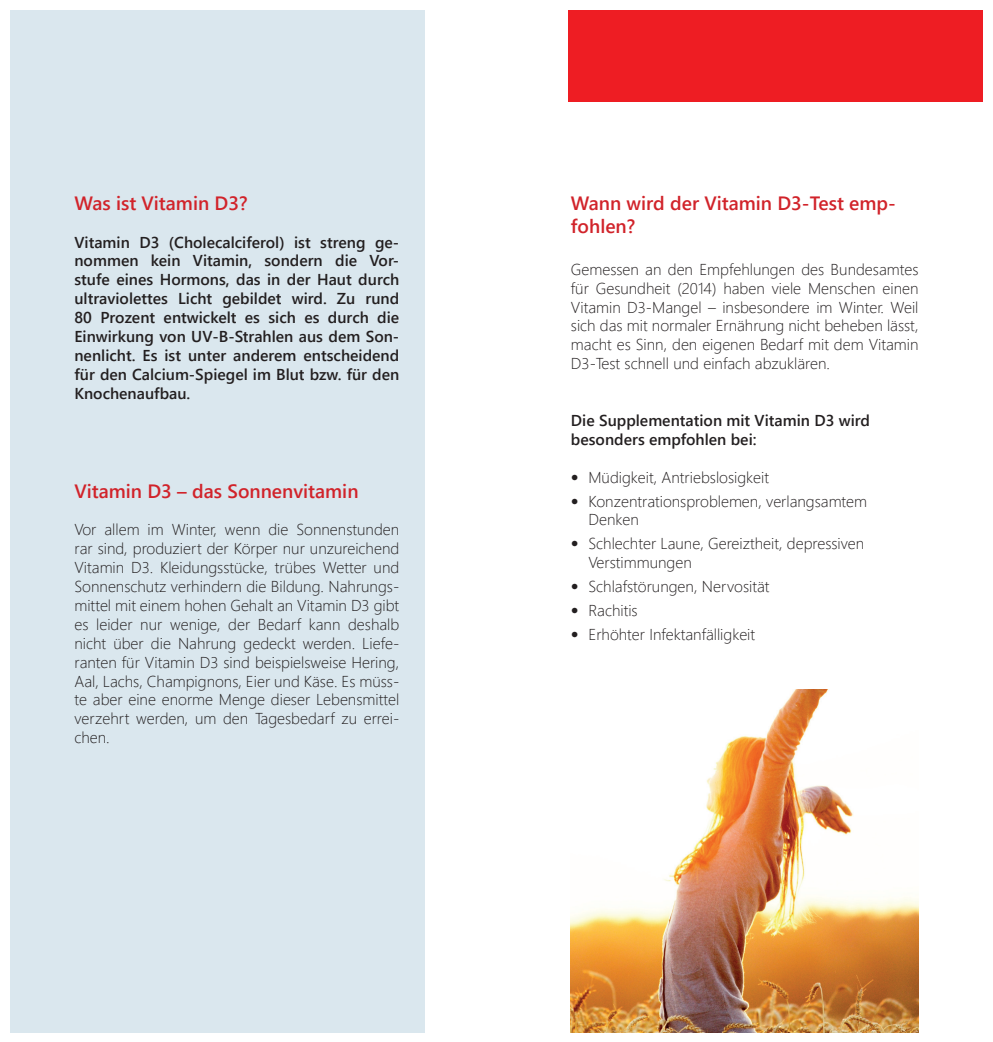
<style>
.page{position:relative;width:993px;height:1042px;background:#fff}
.page>*{position:absolute;margin:0;border:0;box-sizing:border-box;transform-origin:0 0}
.t1{font:600 19.25px/23.1px "Segoe UI";color:#d1232a}
.t2{font:300 15.75px/18.9px "Segoe UI";color:#231f20;text-align:justify}
.t3{font:600 15.75px/18.9px "Segoe UI";color:#231f20;text-align:justify}
.s1{font-family:"Frutiger LT Pro";font-stretch:condensed}
</style>
<div class="page">
<div style="left:10px;top:10px;width:414px;height:1022px;background:#dae7ee"></div>
<div style="left:568px;top:10px;width:414px;height:91px;background:#ee1d23"></div>
<img style="left:570px;top:690px;width:348px;height:342px">
<p class="t1" style="left:74px;top:193px;width:175px">Was ist Vitamin D3?</p>
<p class="t3" style="left:74px;top:234px;width:326px">Vitamin D3 (Cholecalciferol) ist streng ge&shy;nommen kein Vitamin, sondern die Vor&shy;stufe eines Hormons, das in der Haut durch ultraviolettes Licht gebildet wird. Zu rund 80 Prozent entwickelt es sich es durch die Einwirkung von UV-B-Strahlen aus dem Son&shy;nenlicht. Es ist unter anderem entscheidend für den Calcium-Spiegel im Blut bzw. für den Knochenaufbau.</p>
<p class="t1" style="left:74px;top:481px;width:285px">Vitamin D3 – das Sonnenvitamin</p>
<p class="t2" style="left:74px;top:522px;width:326px">Vor allem im Winter, wenn die Sonnenstunden rar sind, produziert der Körper nur unzureichend Vitamin D3. Kleidungsstücke, trübes Wetter und Sonnenschutz verhindern die Bildung. Nahrungs&shy;mittel mit einem hohen Gehalt an Vitamin D3 gibt es leider nur wenige, der Bedarf kann deshalb nicht über die Nahrung gedeckt werden. Liefe&shy;ranten für Vitamin D3 sind beispielsweise Hering, Aal, Lachs, Champignons, Eier und Käse. Es müss&shy;te aber eine enorme Menge dieser Lebensmittel verzehrt werden, um den Tagesbedarf zu errei&shy;chen.</p>
<p class="t1" style="left:570px;top:193px;width:326px">Wann wird der Vitamin D3-Test emp&shy;fohlen?</p>
<p class="t2" style="left:570px;top:261px;width:349px">Gemessen an den Empfehlungen des Bundesamtes für Gesundheit (2014) haben viele Menschen einen Vitamin D3-Mangel – insbesondere im Winter. Weil sich das mit normaler Ernährung nicht beheben lässt, macht es Sinn, den eigenen Bedarf mit dem Vitamin D3-Test schnell und einfach abzuklären.</p>
<p class="t3" style="left:570px;top:412px;width:300px">Die Supplementation mit Vitamin D3 wird besonders empfohlen bei:</p>
<p class="t2" style="left:570px;top:469px;width:199px"><span class="s1">•</span> Müdigkeit, Antriebslosigkeit</p>
<p class="t2" style="left:588px;top:493px;width:280px;text-indent:-17px"><span class="s1">•</span> Konzentrationsproblemen, verlangsamtem<br>Denken</p>
<p class="t2" style="left:588px;top:536px;width:277px;text-indent:-17px"><span class="s1">•</span> Schlechter Laune, Gereiztheit, depressiven<br>Verstimmungen</p>
<p class="t2" style="left:570px;top:578px;width:200px"><span class="s1">•</span> Schlafstörungen, Nervosität</p>
<p class="t2" style="left:570px;top:602px;width:68px"><span class="s1">•</span> Rachitis</p>
<p class="t2" style="left:570px;top:626px;width:186px"><span class="s1">•</span> Erhöhter Infektanfälligkeit</p>
</div>
